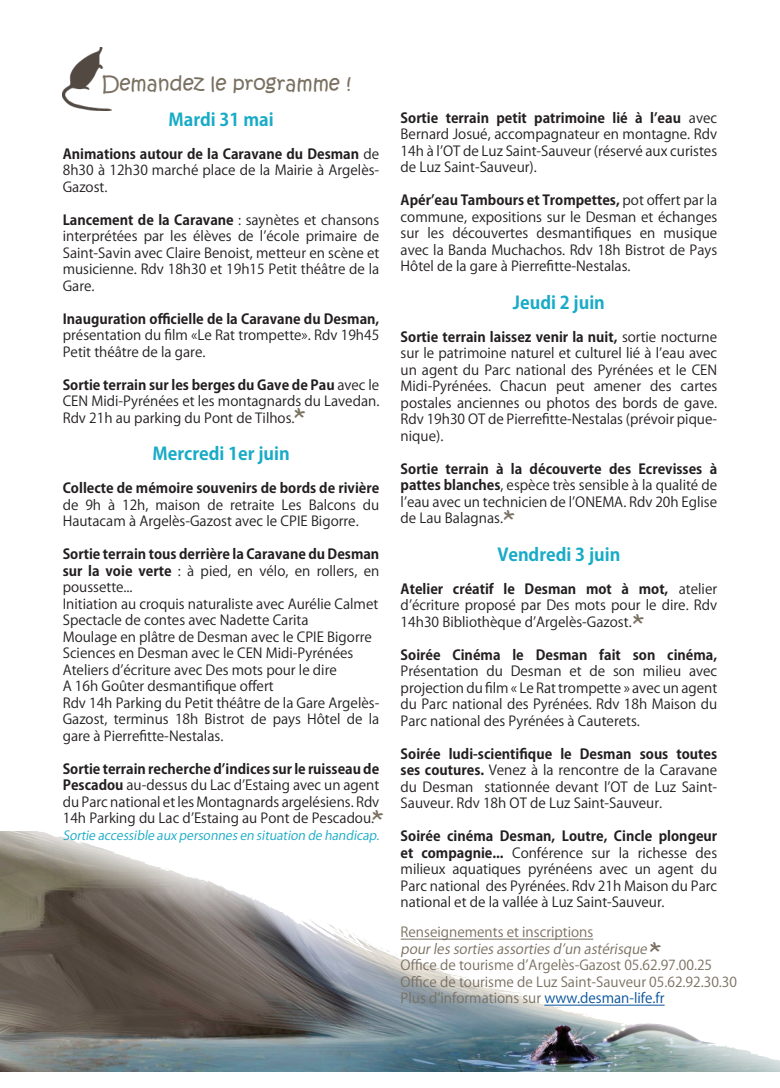
<style>
.page{position:relative;width:780px;height:1088px;background:#fff}
.page>*{position:absolute;margin:0;border:0;box-sizing:border-box;transform-origin:0 0}
.t1{font:25px "Kristen ITC";color:#797061}
.t2{font:20px "Kristen ITC";color:#797061}
.t3{font:700 17.5px "Koz Go Pr 6 N";color:#18abc7}
.t4{font:13.75px/16.5px "Koz Go Pr 6 N";color:#231f20;text-align:justify}
.t5{font:13.75px "Koz Go Pr 6 N";color:#797061}
.t6{font:700 13.75px/16.5px "Koz Go Pr 6 N";color:#231f20;text-align:justify}
.t7{font:italic 13.75px "Koz Go Pr 6 N";color:#797061}
.t8{font:italic 12.5px "Koz Go Pr 6 N";color:#18abc7}
.s1{font-weight:700}
.s2{font-weight:400}
.s3{color:#06519b}
</style>
<div class="page">
<img style="left:0;top:831px;width:780px;height:240px">
<img style="left:63px;top:48px;width:48px;height:62px">
<hr style="left:400px;top:939px;width:193px;height:1px;background:#797061">
<hr style="left:544px;top:1005px;width:120px;height:1px;background:#06519b">
<p class="t2" style="left:101px;top:71px;width:251px">Demandez le programme !</p>
<p class="t3" style="left:168px;top:109px;width:107px">Mardi 31 mai</p>
<p class="t4" style="left:63px;top:146px;width:318px"><span class="s1">Animations autour de la Caravane du Desman</span> de 8h30 à 12h30 marché place de la Mairie à Argelès-Gazost.</p>
<p class="t4" style="left:63px;top:212px;width:318px"><span class="s1">Lancement de la Caravane</span> : saynètes et chansons interprétées par les élèves de l’école primaire de Saint-Savin avec Claire Benoist, metteur en scène et musicienne. Rdv 18h30 et 19h15 Petit théâtre de la Gare.</p>
<p class="t4" style="left:63px;top:311px;width:318px"><span class="s1">Inauguration officielle de la Caravane du Desman, </span>présentation du film «Le Rat trompette». Rdv 19h45<br>Petit théâtre de la gare.</p>
<p class="t4" style="left:63px;top:377px;width:318px"><span class="s1">Sortie terrain sur les berges du Gave de Pau</span> avec le CEN Midi-Pyrénées et les montagnards du Lavedan.<br>Rdv 21h au parking du Pont de Tilhos.</p>
<p class="t3" style="left:152px;top:444px;width:139px">Mercredi 1er juin</p>
<p class="t4" style="left:63px;top:480px;width:318px"><span class="s1">Collecte de mémoire souvenirs de bords de rivière </span>de 9h à 12h, maison de retraite Les Balcons du Hautacam à Argelès-Gazost avec le CPIE Bigorre.</p>
<p class="t6" style="left:63px;top:546px;width:318px">Sortie terrain tous derrière la Caravane du Desman sur la voie verte <span class="s2">: à pied, en vélo, en rollers, en poussette...</span></p>
<p class="t4" style="left:63px;top:596px;width:317px">Initiation au croquis naturaliste avec Aurélie Calmet</p>
<p class="t4" style="left:63px;top:612px;width:247px">Spectacle de contes avec Nadette Carita</p>
<p class="t4" style="left:63px;top:629px;width:311px">Moulage en plâtre de Desman avec le CPIE Bigorre</p>
<p class="t4" style="left:63px;top:645px;width:292px">Sciences en Desman avec le CEN Midi-Pyrénées</p>
<p class="t4" style="left:63px;top:662px;width:275px">Ateliers d’écriture avec Des mots pour le dire</p>
<p class="t4" style="left:63px;top:678px;width:212px">A 16h Goûter desmantifique offert</p>
<p class="t4" style="left:63px;top:695px;width:318px">Rdv 14h Parking du Petit théâtre de la Gare Argelès-Gazost, terminus 18h Bistrot de pays Hôtel de la gare à Pierrefitte-Nestalas.</p>
<p class="t4" style="left:63px;top:761px;width:318px"><span class="s1">Sortie terrain recherche d’indices sur le ruisseau de Pescadou</span> au-dessus du Lac d’Estaing avec un agent du Parc national et les Montagnards argelésiens. Rdv 14h Parking du Lac d’Estaing au Pont de Pescadou.</p>
<p class="t8" style="left:63px;top:828px;width:321px">Sortie accessible auxpersonnesen situation de handicap.</p>
<p class="t1" style="left:294px;top:400px;width:12px">*</p>
<p class="t1" style="left:372px;top:802px;width:12px">*</p>
<p class="t4" style="left:400px;top:109px;width:318px"><span class="s1">Sortie terrain petit patrimoine lié à l’eau</span> avec Bernard Josué, accompagnateur en montagne. Rdv 14h à l’OT de Luz Saint-Sauveur (réservé aux curistes de Luz Saint-Sauveur).</p>
<p class="t4" style="left:400px;top:192px;width:318px"><span class="s1">Apér’eau Tambours et Trompettes,</span> pot offert par la commune, expositions sur le Desman et échanges sur les découvertes desmantifiques en musique avec la Banda Muchachos. Rdv 18h Bistrot de Pays Hôtel de la gare à Pierrefitte-Nestalas.</p>
<p class="t3" style="left:513px;top:292px;width:93px">Jeudi 2 juin</p>
<p class="t4" style="left:400px;top:328px;width:318px"><span class="s1">Sortie terrain laissez venir la nuit,</span> sortie nocturne sur le patrimoine naturel et culturel lié à l’eau avec un agent du Parc national des Pyrénées et le CEN Midi-Pyrénées. Chacun peut amener des cartes postales anciennes ou photos des bords de gave.<br>Rdv 19h30 OT de Pierrefitte-Nestalas (prévoir pique&shy;nique).</p>
<p class="t4" style="left:400px;top:460px;width:318px"><span class="s1">Sortie terrain à la découverte des Ecrevisses à pattes blanches</span>, espèce très sensible à la qualité de l’eau avec un technicien de l’ONEMA. Rdv 20h Eglise de Lau Balagnas.</p>
<p class="t3" style="left:497px;top:544px;width:124px">Vendredi 3 juin</p>
<p class="t4" style="left:400px;top:580px;width:318px"><span class="s1">Atelier créatif le Desman mot à mot,</span> atelier d’écriture proposé par Des mots pour le dire. Rdv 14h30 Bibliothèque d’Argelès-Gazost.</p>
<p class="t4" style="left:400px;top:646px;width:318px"><span class="s1">Soirée Cinéma le Desman fait son cinéma, </span>Présentation du Desman et de son milieu avec projection du film « Le Rat trompette » avec un agent du Parc national des Pyrénées. Rdv 18h Maison du Parc national des Pyrénées à Cauterets.</p>
<p class="t4" style="left:400px;top:745px;width:318px"><span class="s1">Soirée ludi-scientifique le Desman sous toutes ses coutures.</span> Venez à la rencontre de la Caravane du Desman stationnée devant l’OT de Luz Saint-Sauveur. Rdv 18h OT de Luz Saint-Sauveur.</p>
<p class="t4" style="left:400px;top:828px;width:318px"><span class="s1">Soirée cinéma Desman, Loutre, Cincle plongeur et compagnie...</span> Conférence sur la richesse des milieux aquatiques pyrénéens avec un agent du Parc national des Pyrénées. Rdv 21h Maison du Parc national et de la vallée à Luz Saint-Sauveur.</p>
<p class="t1" style="left:503px;top:503px;width:12px">*</p>
<p class="t1" style="left:633px;top:606px;width:12px">*</p>
<p class="t5" style="left:400px;top:924px;width:194px">Renseignements et inscriptions</p>
<p class="t7" style="left:400px;top:941px;width:252px">pourlessortiesassortiesd’un astérisque</p>
<p class="t5" style="left:400px;top:957px;width:313px">Office de tourisme d’Argelès-Gazost 05.62.97.00.25</p>
<p class="t5" style="left:400px;top:974px;width:338px">Office de tourisme de Luz Saint-Sauveur 05.62.92.30.30</p>
<p class="t5" style="left:400px;top:990px;width:265px">Plus d’informations sur <span class="s3">www.desman-life.fr</span></p>
<p class="t1" style="left:649px;top:934px;width:12px">*</p>
</div>
